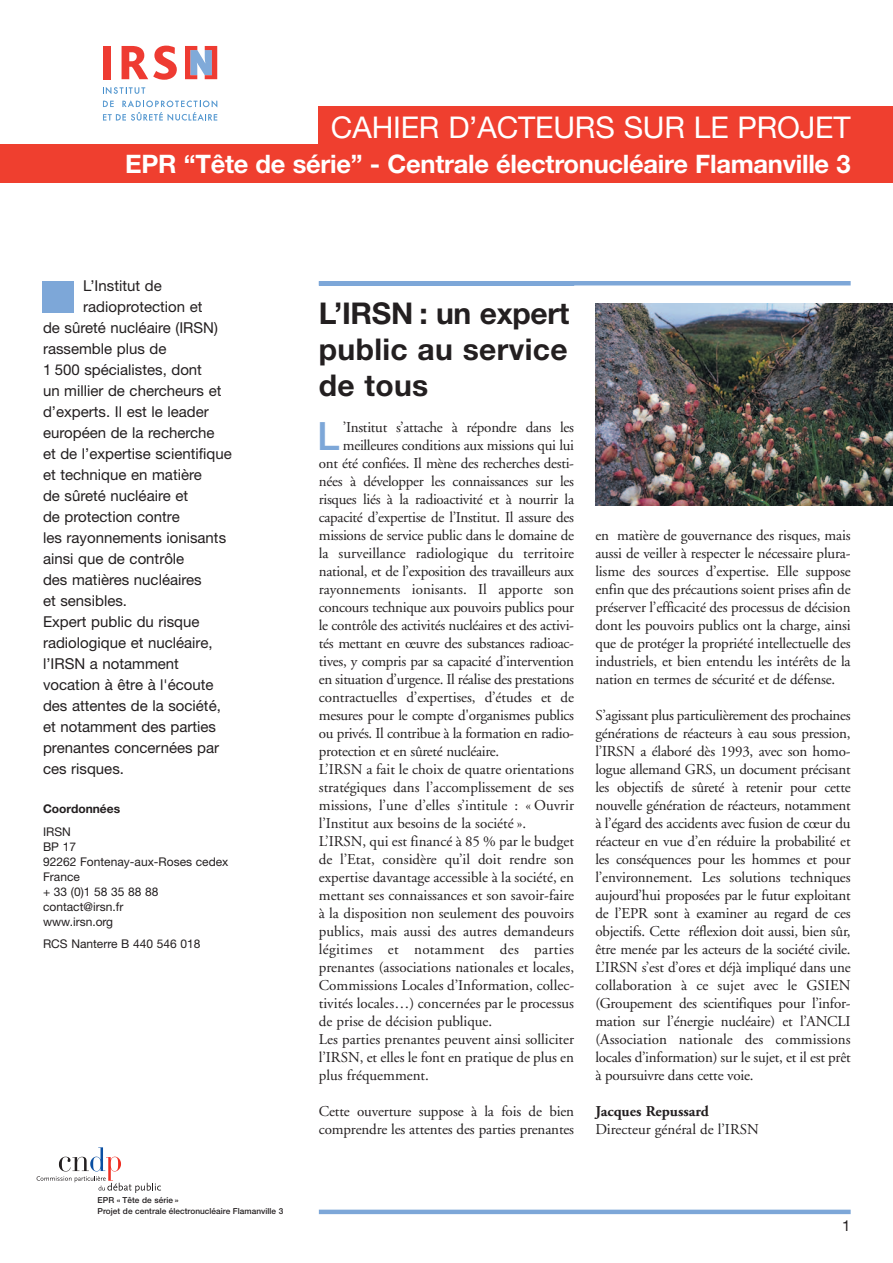
<style>
.page{position:relative;width:893px;height:1263px;background:#fff}
.page>*{position:absolute;margin:0;border:0;box-sizing:border-box;transform-origin:0 0}
.t1{font:500 39.15px "Helvetica Neue";color:#7da7d8}
.t2{font:700 30px/36px "Helvetica Neue";letter-spacing:.01em;color:#231f20;text-align:justify}
.t3{font:30px "Helvetica Neue";letter-spacing:-.005em;color:#fff}
.t4{font:700 25.5px "Helvetica Neue";letter-spacing:-.01em;color:#fff}
.t5{font:15px/18px "Adobe Garamond";letter-spacing:-.01em;color:#231f20;text-align:justify}
.t6{font:15px "Helvetica Neue";color:#231f20}
.t7{font:15px "Adobe Garamond";letter-spacing:.02em;color:#231f20}
.t8{font:700 15px "Adobe Garamond";color:#231f20}
.t9{font:12px/15px "Helvetica Neue";color:#231f20}
.t10{font:700 12px "Helvetica Neue";color:#231f20}
.t11{font:500 8.25px/10.5px "Helvetica Neue";letter-spacing:.005em;color:#231f20}
</style>
<div class="page">
<div style="left:103px;top:46px;width:8px;height:33px;background:#ee3b32"></div>
<svg style="left:121px;top:46px;width:56px;height:34px"></svg>
<svg style="left:185px;top:46px;width:32px;height:33px"></svg>
<svg style="left:103px;top:87px;width:42px;height:7px"></svg>
<svg style="left:103px;top:100px;width:114px;height:21px"></svg>
<div style="left:42px;top:281px;width:32px;height:32px;background:#7da7d8"></div>
<div style="left:319px;top:106px;width:573px;height:39px;background:#ef3f2f"></div>
<div style="left:0;top:145px;width:892px;height:38px;background:#ef3f2f"></div>
<hr style="left:319px;top:1210px;width:531px;height:4px;background:#7da7d8">
<div style="left:319px;top:281px;width:531px;height:5px;background:#7da7d8"></div>
<svg style="left:37px;top:1147px;width:124px;height:46px"></svg>
<img style="left:595px;top:303px;width:297px;height:202px">
<h2 class="t3" style="left:331px;top:117px;width:521px">CAHIER D’ACTEURS SUR LE PROJET</h2>
<h3 class="t4" style="left:125px;top:155px;width:727px">EPR “Tête de série” - Centrale électronucléaire Flamanville 3</h3>
<p class="t6" style="left:83px;top:281px;width:80px">L’Institut de</p>
<p class="t6" style="left:83px;top:302px;width:121px">radioprotection et</p>
<p class="t6" style="left:43px;top:323px;width:176px">de sûreté nucléaire (IRSN)</p>
<p class="t6" style="left:43px;top:344px;width:125px">rassemble plus de</p>
<p class="t6" style="left:43px;top:365px;width:160px">1 500 spécialistes, dont</p>
<p class="t6" style="left:43px;top:386px;width:180px">un millier de chercheurs et</p>
<p class="t6" style="left:43px;top:407px;width:167px">d’experts. Il est le leader</p>
<p class="t6" style="left:43px;top:428px;width:173px">européen de la recherche</p>
<p class="t6" style="left:43px;top:449px;width:190px">et de l’expertise scientifique</p>
<p class="t6" style="left:43px;top:470px;width:160px">et technique en matière</p>
<p class="t6" style="left:43px;top:491px;width:147px">de sûreté nucléaire et</p>
<p class="t6" style="left:43px;top:512px;width:138px">de protection contre</p>
<p class="t6" style="left:43px;top:533px;width:185px">les rayonnements ionisants</p>
<p class="t6" style="left:43px;top:554px;width:143px">ainsi que de contrôle</p>
<p class="t6" style="left:43px;top:575px;width:160px">des matières nucléaires</p>
<p class="t6" style="left:43px;top:596px;width:86px">et sensibles.</p>
<p class="t6" style="left:43px;top:617px;width:158px">Expert public du risque</p>
<p class="t6" style="left:43px;top:638px;width:171px">radiologique et nucléaire,</p>
<p class="t6" style="left:43px;top:659px;width:137px">l’IRSN a notamment</p>
<p class="t6" style="left:43px;top:680px;width:172px">vocation à être à l'écoute</p>
<p class="t6" style="left:43px;top:701px;width:179px">des attentes de la société,</p>
<p class="t6" style="left:43px;top:722px;width:174px">et notamment des parties</p>
<p class="t6" style="left:43px;top:743px;width:178px">prenantes concernées par</p>
<p class="t6" style="left:43px;top:764px;width:82px">ces risques.</p>
<p class="t10" style="left:43px;top:805px;width:79px">Coordonnées</p>
<p class="t9" style="left:43px;top:825px;width:187px">IRSN<br>BP 17<br>92262 Fontenay-aux-Roses cedex<br>France<br>+ 33 (0)1 58 35 88 88 contact@irsn.fr<br>www.irsn.org</p>
<p class="t9" style="left:43px;top:938px;width:159px">RCS Nanterre B 440 546 018</p>
<p class="t11" style="left:98px;top:1196px;width:187px">EPR « Tête de série »<br>Projet de centrale électronucléaire Flamanville 3</p>
<h2 class="t2" style="left:319px;top:298px;width:252px">L’IRSN : un expert public au service de tous</h2>
<h1 class="t1" style="left:317px;top:422px;width:24px">L</h1>
<p class="t5" style="left:343px;top:420px;width:233px">’Institut s’attache à répondre dans les</p>
<p class="t5" style="left:343px;top:438px;width:233px">meilleures conditions aux missions qui lui</p>
<p class="t5" style="left:319px;top:456px;width:257px">ont été confiées. Il mène des recherches desti-</p>
<p class="t5" style="left:319px;top:474px;width:257px">nées à développer les connaissances sur les</p>
<p class="t5" style="left:319px;top:492px;width:257px">risques liés à la radioactivité et à nourrir la</p>
<p class="t5" style="left:319px;top:510px;width:257px">capacité d’expertise de l’Institut. Il assure des</p>
<p class="t5" style="left:319px;top:528px;width:257px">missions de service public dans le domaine de</p>
<p class="t5" style="left:319px;top:546px;width:257px">la surveillance radiologique du territoire</p>
<p class="t5" style="left:319px;top:564px;width:257px">national, et de l’exposition des travailleurs aux</p>
<p class="t5" style="left:319px;top:582px;width:257px">rayonnements ionisants. Il apporte son</p>
<p class="t5" style="left:319px;top:600px;width:257px">concours technique aux pouvoirs publics pour</p>
<p class="t5" style="left:319px;top:618px;width:257px">le contrôle des activités nucléaires et des activi-</p>
<p class="t5" style="left:319px;top:636px;width:257px">tés mettant en œuvre des substances radioac-</p>
<p class="t5" style="left:319px;top:654px;width:257px">tives, y compris par sa capacité d’intervention</p>
<p class="t5" style="left:319px;top:672px;width:257px">en situation d’urgence. Il réalise des prestations</p>
<p class="t5" style="left:319px;top:690px;width:257px">contractuelles d’expertises, d’études et de</p>
<p class="t5" style="left:319px;top:708px;width:257px">mesures pour le compte d'organismes publics</p>
<p class="t5" style="left:319px;top:726px;width:257px">ou privés. Il contribue à la formation en radio-</p>
<p class="t5" style="left:319px;top:744px;width:182px">protection et en sûreté nucléaire.</p>
<p class="t5" style="left:319px;top:762px;width:257px">L’IRSN a fait le choix de quatre orientations</p>
<p class="t5" style="left:319px;top:780px;width:257px">stratégiques dans l’accomplissement de ses</p>
<p class="t5" style="left:319px;top:798px;width:257px">missions, l’une d’elles s’intitule : « Ouvrir</p>
<p class="t5" style="left:319px;top:816px;width:209px">l’Institut aux besoins de la société ».</p>
<p class="t5" style="left:319px;top:834px;width:257px">L’IRSN, qui est financé à 85 % par le budget</p>
<p class="t5" style="left:319px;top:852px;width:257px">de l’Etat, considère qu’il doit rendre son</p>
<p class="t5" style="left:319px;top:870px;width:257px">expertise davantage accessible à la société, en</p>
<p class="t5" style="left:319px;top:888px;width:257px">mettant ses connaissances et son savoir-faire</p>
<p class="t5" style="left:319px;top:906px;width:257px">à la disposition non seulement des pouvoirs</p>
<p class="t5" style="left:319px;top:924px;width:257px">publics, mais aussi des autres demandeurs</p>
<p class="t7" style="left:319px;top:943px;width:257px">légitimes et notamment des parties</p>
<p class="t5" style="left:319px;top:960px;width:257px">prenantes (associations nationales et locales,</p>
<p class="t5" style="left:319px;top:978px;width:257px">Commissions Locales d’Information, collec-</p>
<p class="t5" style="left:319px;top:996px;width:257px">tivités locales…) concernées par le processus</p>
<p class="t5" style="left:319px;top:1014px;width:175px">de prise de décision publique.</p>
<p class="t5" style="left:319px;top:1032px;width:257px">Les parties prenantes peuvent ainsi solliciter</p>
<p class="t5" style="left:319px;top:1050px;width:257px">l’IRSN, et elles le font en pratique de plus en</p>
<p class="t5" style="left:319px;top:1068px;width:112px">plus fréquemment.</p>
<p class="t5" style="left:319px;top:1104px;width:257px">Cette ouverture suppose à la fois de bien comprendre les attentes des parties prenantes</p>
<p class="t5" style="left:595px;top:528px;width:257px">en matière de gouvernance des risques, mais aussi de veiller à respecter le nécessaire plura&shy;lisme des sources d’expertise. Elle suppose enfin que des précautions soient prises afin de préserver l’efficacité des processus de décision dont les pouvoirs publics ont la charge, ainsi que de protéger la propriété intellectuelle des industriels, et bien entendu les intérêts de la nation en termes de sécurité et de défense.</p>
<p class="t5" style="left:595px;top:708px;width:257px">S’agissant plus particulièrement des prochaines générations de réacteurs à eau sous pression, l’IRSN a élaboré dès 1993, avec son homo&shy;logue allemand GRS, un document précisant les objectifs de sûreté à retenir pour cette nouvelle génération de réacteurs, notamment à l’égard des accidents avec fusion de cœur du réacteur en vue d’en réduire la probabilité et les conséquences pour les hommes et pour l’environnement. Les solutions techniques aujourd’hui proposées par le futur exploitant de l’EPR sont à examiner au regard de ces objectifs. Cette réflexion doit aussi, bien sûr, être menée par les acteurs de la société civile.<br>L’IRSN s’est d’ores et déjà impliqué dans une collaboration à ce sujet avec le GSIEN (Groupement des scientifiques pour l’infor&shy;mation sur l’énergie nucléaire) et l’ANCLI (Association nationale des commissions locales d’information) sur le sujet, et il est prêt à poursuivre dans cette voie.</p>
<p class="t8" style="left:595px;top:1105px;width:115px">Jacques Repussard</p>
<p class="t5" style="left:595px;top:1122px;width:165px">Directeur général de l’IRSN</p>
<p class="t6" style="left:842px;top:1220px;width:10px">1</p>
</div>
